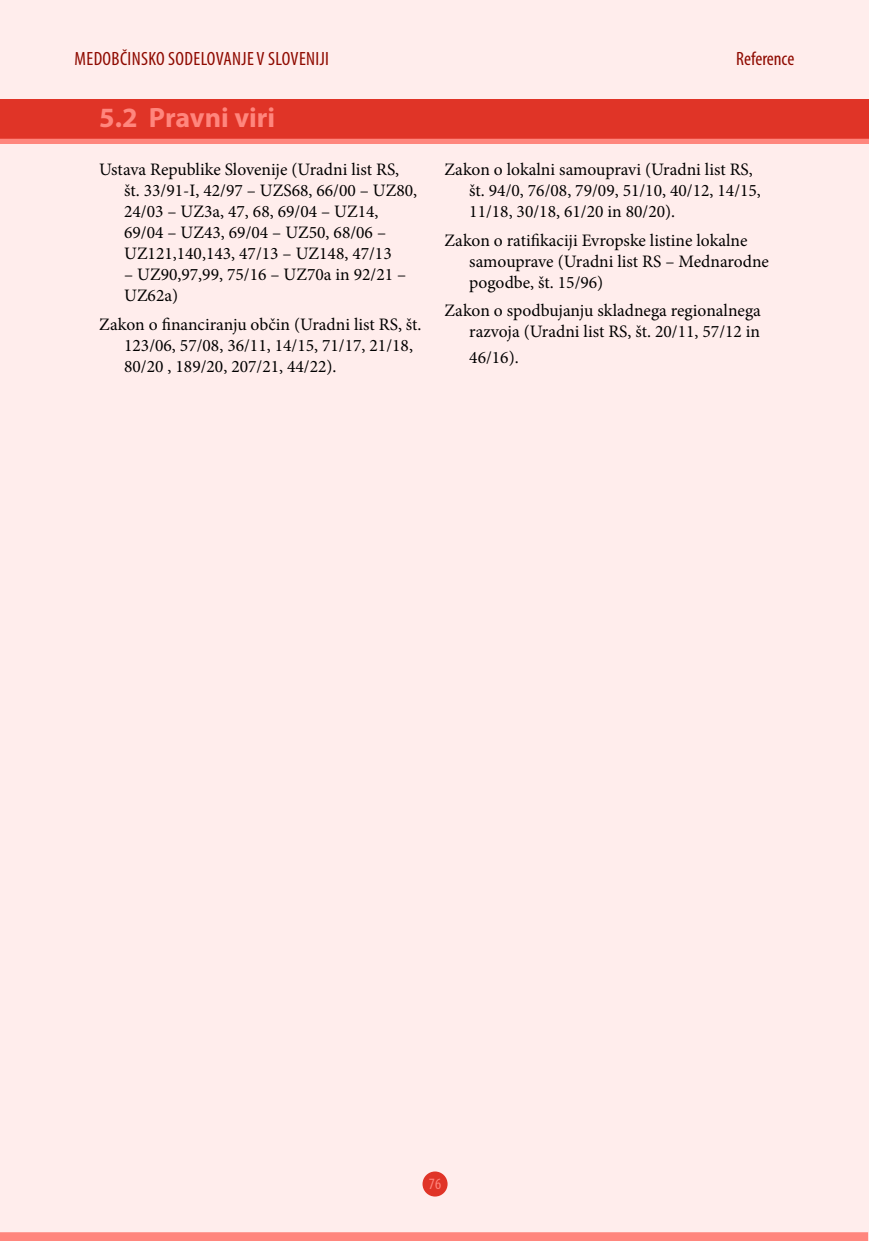
<style>
.page{position:relative;width:869px;height:1241px;background:#fff}
.page>*{position:absolute;margin:0;border:0;box-sizing:border-box;transform-origin:0 0}
._1_1{font:700 28px "Myriad Pro";color:#ff867d}
.t1{font:condensed 19.25px "Myriad Pro";letter-spacing:.02em;color:#8f0a00}
.t2{font:condensed 19.25px "Myriad Pro";color:#8f0a00}
.literatura{font:17.5px/21px "Minion Pro";color:#000}
.t3{font:condensed 15.75px "Myriad Pro";color:#ff867d}
</style>
<div class="page">
<div style="left:0;top:0;width:868px;height:1240px;background:#ffedec"></div>
<div style="left:422px;top:1171px;width:25px;height:25px;background:#e03427;border-radius:50%"></div>
<div style="left:0;top:1231px;width:867px;height:9px;background:#ff867d"></div>
<div style="left:0;top:99px;width:868px;height:40px;background:#e03427"></div>
<div style="left:0;top:139px;width:868px;height:5px;background:#ff867d"></div>
<p class="t1" style="left:74px;top:46px;width:256px">MEDOBČINSKO SODELOVANJE V SLOVENIJI</p>
<p class="t2" style="left:735px;top:46px;width:60px">Reference</p>
<p class="_1_1" style="left:99px;top:100px;width:177px">5.2 Pravni viri</p>
<p class="literatura" style="left:124px;top:159px;width:294px;text-indent:-25px">Ustava Republike Slovenije (Uradni list RS, št. 33/91-I, 42/97 – UZS68, 66/00 – UZ80, 24/03 – UZ3a, 47, 68, 69/04 – UZ14, 69/04 – UZ43, 69/04 – UZ50, 68/06 – UZ121,140,143, 47/13 – UZ148, 47/13</p>
<p class="literatura" style="left:124px;top:264px;width:283px">– UZ90,97,99, 75/16 – UZ70a in 92/21 –<br>UZ62a)</p>
<p class="literatura" style="left:124px;top:314px;width:299px;text-indent:-25px">Zakon o financiranju občin (Uradni list RS, št.<br>123/06, 57/08, 36/11, 14/15, 71/17, 21/18,<br>80/20 , 189/20, 207/21, 44/22).</p>
<p class="literatura" style="left:469px;top:159px;width:293px;text-indent:-25px">Zakon o lokalni samoupravi (Uradni list RS, št. 94/0, 76/08, 79/09, 51/10, 40/12, 14/15,<br>11/18, 30/18, 61/20 in 80/20).</p>
<p class="literatura" style="left:469px;top:230px;width:301px;text-indent:-25px">Zakon o ratifikaciji Evropske listine lokalne samouprave (Uradni list RS – Mednarodne pogodbe, št. 15/96)</p>
<p class="literatura" style="left:444px;top:300px;width:318px;text-align:right">Zakon o spodbujanju skladnega regionalnega razvoja (Uradni list RS, št. 20/11, 57/12 in</p>
<p class="literatura" style="left:469px;top:346px;width:51px">46/16).</p>
<p class="t3" style="left:429px;top:1173px;width:14px">76</p>
</div>
